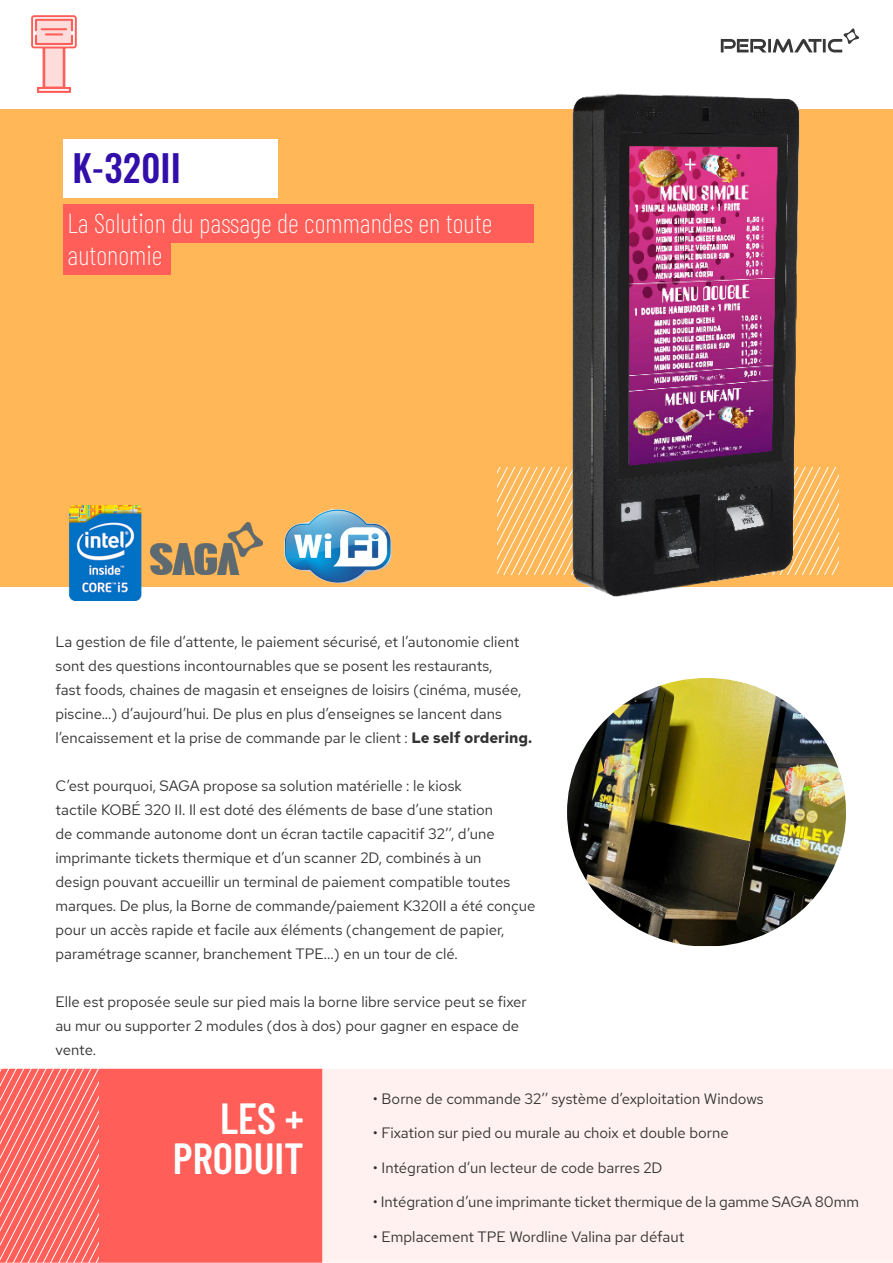
<style>
.page{position:relative;width:893px;height:1263px;background:#fff}
.page>*{position:absolute;margin:0;border:0;box-sizing:border-box;transform-origin:0 0}
.t1{font:600 43.5px "Barlow Condensed";color:#fff}
.t2{font:36.75px "Oswald";color:#320faa}
.t3{font:200 27px/32.4px "Barlow Condensed";color:#fff}
.t4{font:15px/24px "Red Hat Text";color:#333}
.s1{font-weight:700}
</style>
<div class="page">
<div style="left:322px;top:1069px;width:571px;height:194px;background:#fff1f0"></div>
<img style="left:567px;top:678px;width:279px;height:268px">
<div style="left:0;top:109px;width:893px;height:477px;background:#ffb758"></div>
<svg style="left:497px;top:468px;width:342px;height:107px"></svg>
<div style="left:63px;top:139px;width:215px;height:59px;background:#fff"></div>
<div style="left:63px;top:204px;width:470px;height:39px;background:#ff5f58"></div>
<div style="left:63px;top:243px;width:107px;height:31px;background:#ff5f58"></div>
<div style="left:99px;top:1069px;width:223px;height:194px;background:#ff5f58"></div>
<svg style="left:0;top:1068px;width:99px;height:195px;background:#ff7771"></svg>
<svg style="left:721px;top:28px;width:138px;height:25px"></svg>
<img style="left:66px;top:505px;width:81px;height:95px">
<img style="left:150px;top:522px;width:112px;height:53px">
<img style="left:548px;top:94px;width:266px;height:503px">
<img style="left:32px;top:16px;width:44px;height:76px">
<img style="left:282px;top:508px;width:117px;height:79px">
<p class="t2" style="left:72px;top:136px;width:110px">K-320II</p>
<p class="t3" style="left:68px;top:205px;width:426px">La Solution du passage de commandes en toute autonomie</p>
<p class="t4" style="left:56px;top:629px;width:478px">La gestion de file d’attente, le paiement sécurisé, et l’autonomie client sont des questions incontournables que se posent les restaurants,<br>fast foods, chaines de magasin et enseignes de loisirs (cinéma, musée, piscine...) d’aujourd’hui. De plus en plus d’enseignes se lancent dans l’encaissement et la prise de commande par le client : <span class="s1">Le self ordering.</span></p>
<p class="t4" style="left:56px;top:773px;width:481px">C’est pourquoi, SAGA propose sa solution matérielle : le kiosk<br>tactile KOBÉ 320 II. Il est doté des éléments de base d’une station<br>de commande autonome dont un écran tactile capacitif 32’’, d’une imprimante tickets thermique et d’un scanner 2D, combinés à un<br>design pouvant accueillir un terminal de paiement compatible toutes marques. De plus, la Borne de commande/paiement K320II a été conçue pour un accès rapide et facile aux éléments (changement de papier, paramétrage scanner, branchement TPE...) en un tour de clé.</p>
<p class="t4" style="left:56px;top:989px;width:473px">Elle est proposée seule sur pied mais la borne libre service peut se fixer au mur ou supporter 2 modules (dos à dos) pour gagner en espace de vente.</p>
<p class="t4" style="left:373px;top:1086px;width:392px">• Borne de commande 32’’ système d’exploitation Windows</p>
<p class="t4" style="left:373px;top:1121px;width:357px">• Fixation sur pied ou murale au choix et double borne</p>
<p class="t4" style="left:373px;top:1155px;width:291px">• Intégration d’un lecteur de code barres 2D</p>
<p class="t4" style="left:373px;top:1190px;width:487px">• Intégration d’une imprimante ticket thermique de la gamme SAGA 80mm</p>
<p class="t4" style="left:373px;top:1224px;width:313px">• Emplacement TPE Wordline Valina par défaut</p>
<p class="t1" style="left:220px;top:1087px;width:85px">LES +</p>
<p class="t1" style="left:173px;top:1128px;width:132px">PRODUIT</p>
</div>
